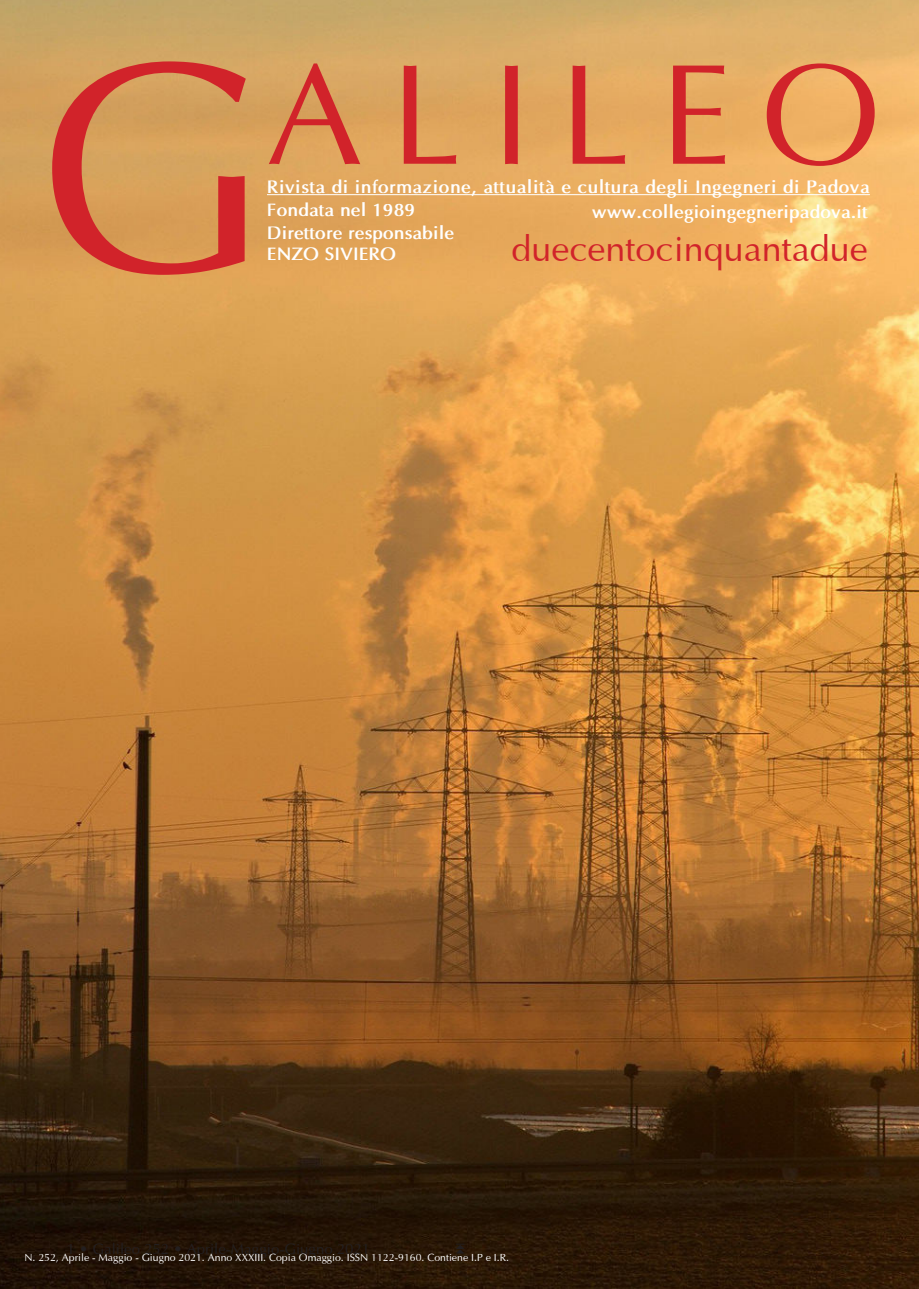
<style>
.page{position:relative;width:919px;height:1289px;background:#fff}
.page>*{position:absolute;margin:0;border:0;box-sizing:border-box;transform-origin:0 0}
.t1{font:300px "Optima";color:#d1232a}
.t2{font:144px "Optima";color:#d1232a}
.t3{font:36px "Optima";color:#d1232a}
.t4{font:700 18px/21.6px "Optima";color:#fff}
.t5{font:700 18px "Optima";letter-spacing:.02em;color:#fff}
.t6{font:15px "Optima";color:#231f20}
.t7{font:10.5px "Optima";color:#fff}
</style>
<div class="page">
<img style="left:0;top:0;width:918px;height:1288px">
<hr style="left:267px;top:194px;width:602px;height:1px;background:#fff">
<svg style="left:456px;top:1243px;width:8px;height:10px"></svg>
<h1 class="t1" style="left:33px;top:-1px;width:235px">G</h1>
<h2 class="t2" style="left:266px;top:33px;width:615px">A L I L E O</h2>
<h3 class="t5" style="left:267px;top:179px;width:604px">Rivista di informazione, attualità e cultura degli Ingegneri di Padova</h3>
<h3 class="t4" style="left:267px;top:201px;width:150px">Fondata nel 1989</h3>
<h3 class="t4" style="left:592px;top:202px;width:277px">www.collegioingegneripadova.it</h3>
<h3 class="t4" style="left:267px;top:223px;width:189px">Direttore responsabile<br>ENZO SIVIERO</h3>
<h3 class="t3" style="left:511px;top:228px;width:358px">duecentocinquantadue</h3>
<h3 class="t6" style="left:67px;top:1240px;width:305px">1 • Galileo 252 • Aprile-Maggio-Giugno 2021</h3>
<p class="t7" style="left:24px;top:1251px;width:486px">N. 252, Aprile - Maggio - Giugno 2021. Anno XXXIII. Copia Omaggio. ISSN 1122-9160. Contiene I.P e I.R.</p>
</div>
